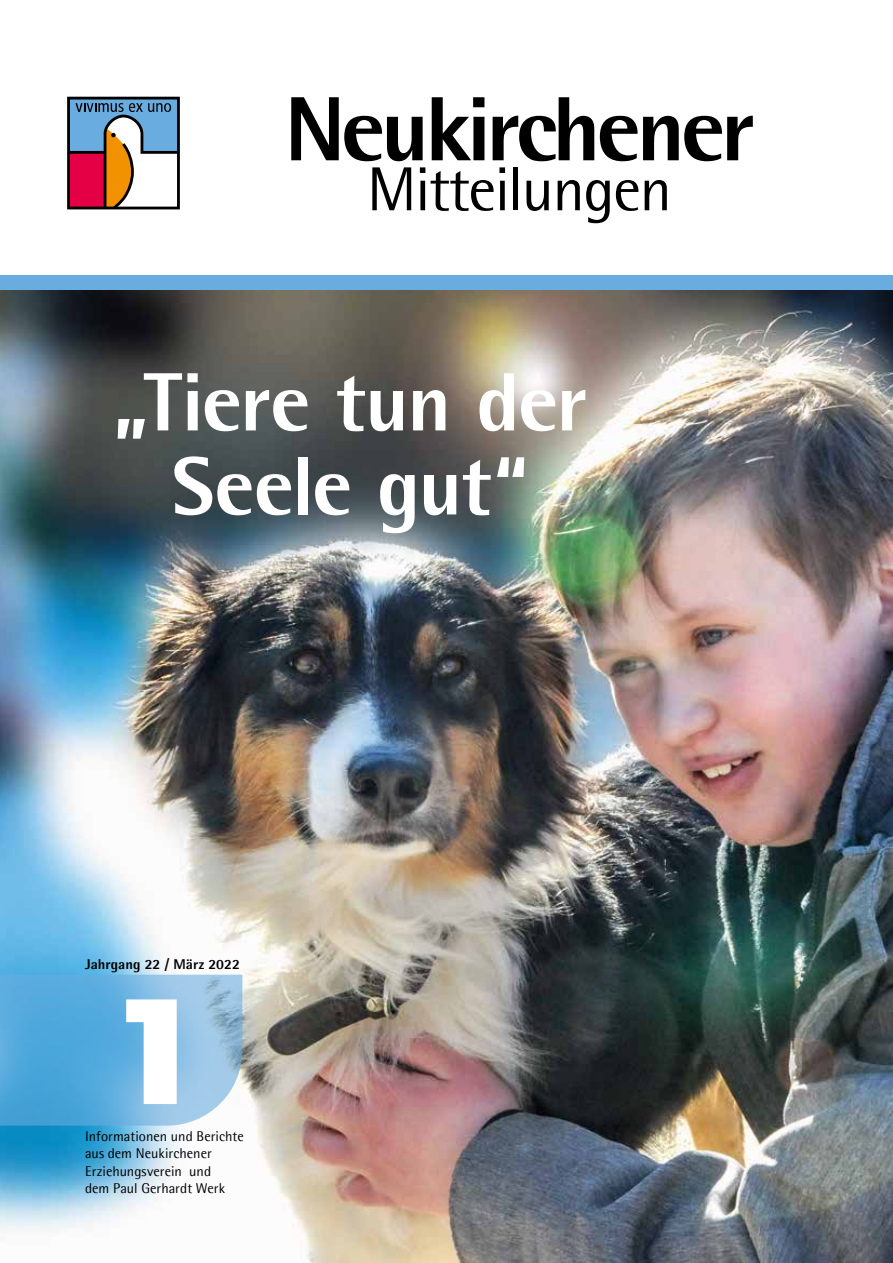
<style>
.page{position:relative;width:893px;height:1263px;background:#fff}
.page>*{position:absolute;margin:0;border:0;box-sizing:border-box;transform-origin:0 0}
.t1{font:700 151.65px "Gibson";color:#fff}
.t2{font:700 83.25px/84px "Agfa Rotis Semisans Ex";letter-spacing:-.02em;color:#fff;text-align:center}
.t3{font:14.25px/17.1px "Agfa Rotis Semisans";color:#000}
.t4{font:700 14.25px "Agfa Rotis Semisans Ex";color:#000}
</style>
<div class="page">
<img style="left:0;top:289px;width:893px;height:974px">
<svg style="left:291px;top:97px;width:132px;height:64px"></svg>
<svg style="left:432px;top:97px;width:52px;height:63px"></svg>
<svg style="left:493px;top:97px;width:101px;height:64px"></svg>
<svg style="left:600px;top:116px;width:153px;height:45px"></svg>
<svg style="left:372px;top:167px;width:39px;height:43px"></svg>
<svg style="left:420px;top:167px;width:5px;height:43px"></svg>
<svg style="left:431px;top:167px;width:74px;height:44px"></svg>
<div style="left:513px;top:167px;width:5px;height:43px;background:#000"></div>
<svg style="left:526px;top:181px;width:23px;height:30px"></svg>
<svg style="left:558px;top:180px;width:22px;height:30px"></svg>
<svg style="left:586px;top:180px;width:24px;height:43px"></svg>
<svg style="left:616px;top:180px;width:22px;height:31px"></svg>
<svg style="left:645px;top:180px;width:22px;height:30px"></svg>
<svg style="left:67px;top:96px;width:113px;height:114px"></svg>
<div style="left:0;top:275px;width:893px;height:14px;background:#69acdf"></div>
<svg style="left:0;top:975px;width:242px;height:150px;background:#71b5e0"></svg>
<h2 class="t2" style="left:113px;top:360px;width:475px">„Tiere tun der<br>Seele gut“</h2>
<p class="t4" style="left:85px;top:955px;width:156px">Jahrgang 22 / März 2022</p>
<h1 class="t1" style="left:116px;top:961px;width:77px">1</h1>
<p class="t3" style="left:85px;top:1128px;width:160px">Informationen und Berichte aus dem Neukirchener<br>Erziehungsverein und<br>dem Paul Gerhardt Werk</p>
</div>
